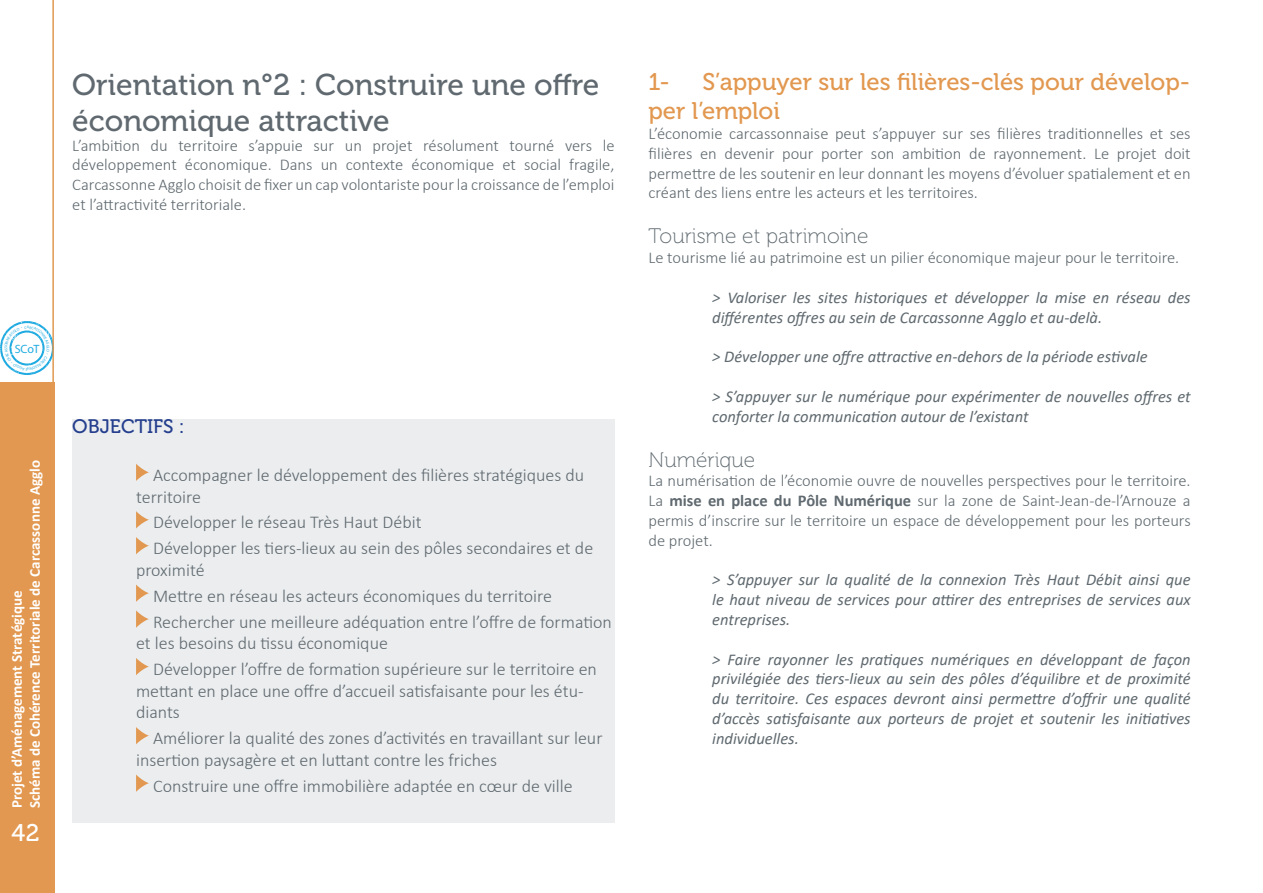
<style>
.page{position:relative;width:1263px;height:893px;background:#fff}
.page>*{position:absolute;margin:0;border:0;box-sizing:border-box;transform-origin:0 0}
.t1{font:30px/36px "Museo 500";color:#5f696f}
.t2{font:24px/28.8px "Museo 500";color:#e29850}
.t3{font:24px "Museo 500";color:#fff}
.Corps_principal{font:21px "Museo 100";color:#5f696f}
.t4{font:19.5px "Museo 500";color:#253f8e}
.t5{font:300 18px/21.6px "Calibri";color:#5f696f}
.Corps_principal-2{font:300 16.5px/19.8px "Calibri";color:#5f696f;text-align:justify}
.Corps_principal-3{font:italic 16.5px/19.8px "Calibri";color:#5f696f}
.t6{font:700 15px/18px "Calibri";color:#fff}
.t7{font:12px "Boston Traffic";color:#1fabe1}
.s1{font-weight:700}
</style>
<div class="page">
<div style="left:0;top:383px;width:54px;height:510px;background:#e29850"></div>
<hr style="left:52px;top:0;width:2px;height:893px;background:#e29850">
<div style="left:72px;top:419px;width:542px;height:404px;background:#ebedef"></div>
<svg style="left:136px;top:464px;width:13px;height:17px"></svg>
<svg style="left:136px;top:511px;width:13px;height:17px"></svg>
<svg style="left:136px;top:537px;width:13px;height:17px"></svg>
<svg style="left:136px;top:584px;width:13px;height:18px"></svg>
<svg style="left:136px;top:610px;width:13px;height:18px"></svg>
<svg style="left:136px;top:658px;width:13px;height:17px"></svg>
<svg style="left:136px;top:727px;width:13px;height:17px"></svg>
<svg style="left:136px;top:774px;width:13px;height:18px"></svg>
<svg style="left:0;top:321px;width:54px;height:54px"></svg>
<p class="t1" style="left:72px;top:67px;width:529px">Orientation n°2 : Construire une offre économique attractive</p>
<p class="Corps_principal-2" style="left:72px;top:135px;width:544px">L’ambition du territoire s’appuie sur un projet résolument tourné vers le développement économique. Dans un contexte économique et social fragile, Carcassonne Agglo choisit de fixer un cap volontariste pour la croissance de l’emploi et l’attractivité territoriale.</p>
<p class="t7" style="left:15px;top:341px;width:26px">SCoT</p>
<p class="t6" style="left:8px;top:808px;width:350px;rotate:-90deg">Projet d’Aménagement Stratégique<br>Schéma de Cohérence Territoriale de Carcassonne Agglo</p>
<h2 class="t3" style="left:12px;top:819px;width:30px">42</h2>
<p class="t4" style="left:72px;top:416px;width:114px">OBJECTIFS :</p>
<p class="t5" style="left:136px;top:464px;width:450px;text-indent:17px">Accompagner le développement des filières stratégiques du territoire</p>
<p class="t5" style="left:153px;top:511px;width:270px">Développer le réseau Très Haut Débit</p>
<p class="t5" style="left:136px;top:537px;width:459px;text-indent:17px">Développer les tiers-lieux au sein des pôles secondaires et de proximité</p>
<p class="t5" style="left:153px;top:585px;width:400px">Mettre en réseau les acteurs économiques du territoire</p>
<p class="t5" style="left:136px;top:611px;width:477px;text-indent:17px">Rechercher une meilleure adéquation entre l’offre de formation et les besoins du tissu économique</p>
<p class="t5" style="left:136px;top:658px;width:462px;text-indent:17px">Développer l’offre de formation supérieure sur le territoire en mettant en place une offre d’accueil satisfaisante pour les étu&shy;diants</p>
<p class="t5" style="left:136px;top:727px;width:468px;text-indent:17px">Améliorer la qualité des zones d’activités en travaillant sur leur insertion paysagère et en luttant contre les friches</p>
<p class="t5" style="left:153px;top:775px;width:421px">Construire une offre immobilière adaptée en cœur de ville</p>
<p class="t2" style="left:648px;top:68px;width:543px;text-indent:54px">S’appuyer sur les filières-clés pour dévelop&shy;per l’emploi</p>
<p class="Corps_principal-2" style="left:648px;top:123px;width:544px">L’économie carcassonnaise peut s’appuyer sur ses filières traditionnelles et ses filières en devenir pour porter son ambition de rayonnement. Le projet doit permettre de les soutenir en leur donnant les moyens d’évoluer spatialement et en créant des liens entre les acteurs et les territoires.</p>
<p class="Corps_principal" style="left:648px;top:225px;width:221px">Tourisme et patrimoine</p>
<p class="Corps_principal-2" style="left:648px;top:248px;width:532px">Le tourisme lié au patrimoine est un pilier économique majeur pour le territoire.</p>
<p class="Corps_principal-3" style="left:712px;top:287px;width:480px">&gt; Valoriser les sites historiques et développer la mise en réseau des différentes offres au sein de Carcassonne Agglo et au-delà.</p>
<p class="Corps_principal-3" style="left:712px;top:346px;width:437px">&gt; Développer une offre attractive en-dehors de la période estivale</p>
<p class="Corps_principal-3" style="left:712px;top:386px;width:480px">&gt; S’appuyer sur le numérique pour expérimenter de nouvelles offres et conforter la communication autour de l’existant</p>
<p class="Corps_principal" style="left:648px;top:448px;width:108px">Numérique</p>
<p class="Corps_principal-2" style="left:648px;top:471px;width:544px">La numérisation de l’économie ouvre de nouvelles perspectives pour le territoire.<br>La <span class="s1">mise en place du Pôle Numérique</span> sur la zone de Saint-Jean-de-l’Arnouze a permis d’inscrire sur le territoire un espace de développement pour les porteurs de projet.</p>
<p class="Corps_principal-3" style="left:712px;top:569px;width:480px;text-align:justify">&gt; S’appuyer sur la qualité de la connexion Très Haut Débit ainsi que le haut niveau de services pour attirer des entreprises de services aux entreprises.</p>
<p class="Corps_principal-3" style="left:712px;top:648px;width:480px;text-align:justify">&gt; Faire rayonner les pratiques numériques en développant de façon privilégiée des tiers-lieux au sein des pôles d’équilibre et de proximité du territoire. Ces espaces devront ainsi permettre d’offrir une qualité d’accès satisfaisante aux porteurs de projet et soutenir les initiatives individuelles.</p>
<p class="t2" style="left:648px;top:68px;width:23px">1-</p>
</div>
